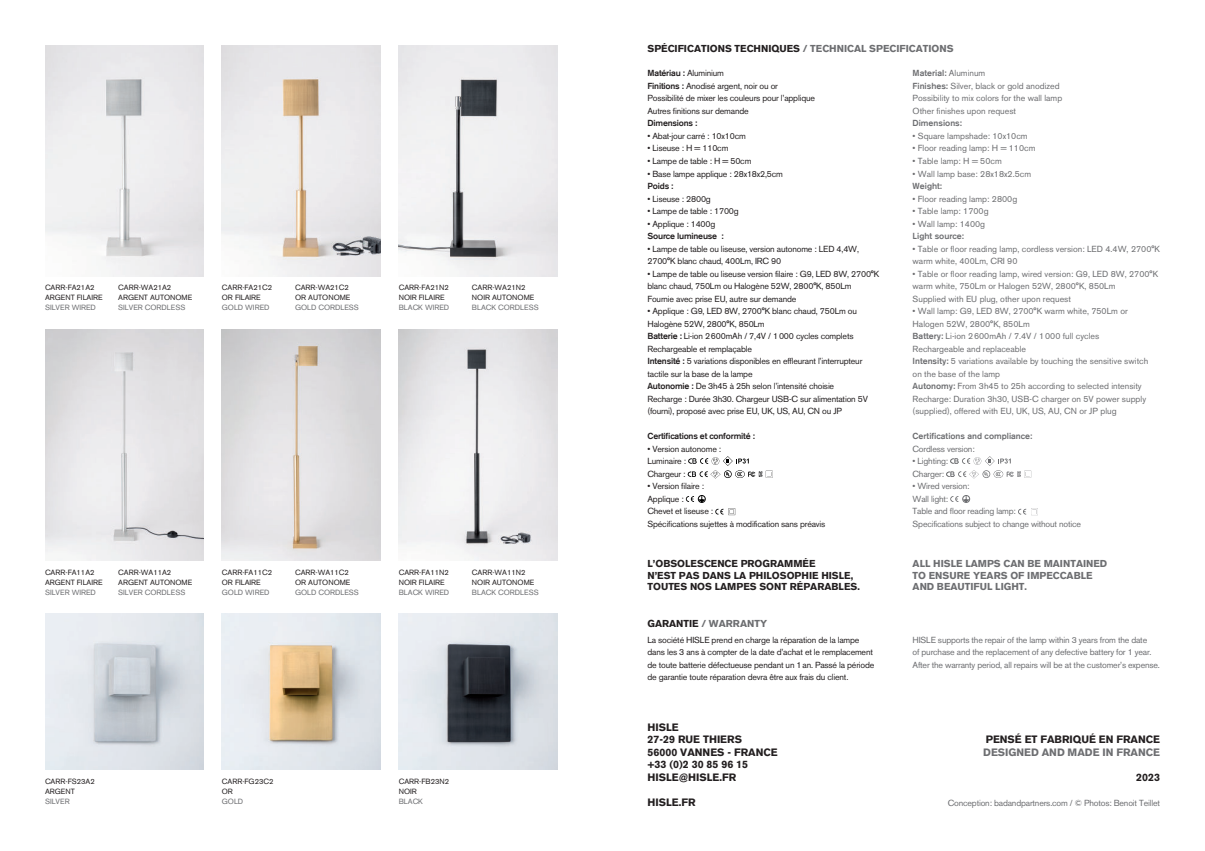
<style>
.page{position:relative;width:1205px;height:851px;background:#fff}
.page>*{position:absolute;margin:0;border:0;box-sizing:border-box;transform-origin:0 0}
.t1{font:700 10.62px/12.5px "Akzidenz Grotesk BE";color:#231f20}
.t2{font:700 10.62px "Akzidenz Grotesk BE";color:#6d6e71}
.t3{font:700 10px/11.2px "Akzidenz Grotesk BE";color:#231f20}
.t4{font:700 10px/11.2px "Akzidenz Grotesk BE";color:#6d6e71}
.t5{font:8.75px/12.5px "Akzidenz Grotesk BE";letter-spacing:-.02em;color:#231f20}
.t6{font:8.75px/12.5px "Akzidenz Grotesk BE";color:#6d6e71}
.t7{font:8.75px/12.5px "Akzidenz Grotesk BE";letter-spacing:-.02em;color:#6d6e71}
.t8{font:500 8.75px "Akzidenz Grotesk BE";letter-spacing:-.02em;color:#231f20}
.t9{font:500 8.75px "Akzidenz Grotesk BE";color:#6d6e71}
.t10{font:7.5px/10px "Akzidenz Grotesk BE";color:#231f20}
.t11{font:7.5px "Akzidenz Grotesk BE";color:#6d6e71}
.s1{color:#6d6e71}
.s2{font-weight:500}
.s3{color:#231f20}
</style>
<div class="page">
<img style="left:45px;top:45px;width:159px;height:231px">
<img style="left:45px;top:329px;width:159px;height:231px">
<img style="left:222px;top:45px;width:159px;height:231px">
<img style="left:399px;top:45px;width:158px;height:231px">
<img style="left:45px;top:613px;width:159px;height:156px">
<img style="left:399px;top:613px;width:158px;height:156px">
<img style="left:222px;top:613px;width:159px;height:156px">
<img style="left:222px;top:329px;width:159px;height:231px">
<img style="left:399px;top:329px;width:158px;height:231px">
<svg style="left:687px;top:456px;width:85px;height:22px"></svg>
<div style="left:698px;top:495px;width:7px;height:7px;border:1px solid #000;border-radius:50%"></div>
<svg style="left:686px;top:496px;width:19px;height:6px"></svg>
<svg style="left:715px;top:508px;width:20px;height:7px"></svg>
<svg style="left:946px;top:456px;width:85px;height:22px"></svg>
<div style="left:962px;top:495px;width:8px;height:7px;border:1px solid #6d6e71;border-radius:50%"></div>
<svg style="left:950px;top:496px;width:19px;height:6px"></svg>
<svg style="left:1018px;top:508px;width:20px;height:7px"></svg>
<p class="t3" style="left:647px;top:43px;width:308px">SPÉCIFICATIONS TECHNIQUES <span class="s1">/ TECHNICAL SPECIFICATIONS</span></p>
<p class="t10" style="left:45px;top:283px;width:59px">CARR-FA21A2<br>ARGENT FILAIRE</p>
<p class="t11" style="left:45px;top:304px;width:52px">SILVER WIRED</p>
<p class="t10" style="left:118px;top:283px;width:76px">CARR-WA21A2<br>ARGENT AUTONOME</p>
<p class="t11" style="left:118px;top:304px;width:69px">SILVER CORDLESS</p>
<p class="t10" style="left:222px;top:283px;width:52px">CARR-FA21C2<br>OR FILAIRE</p>
<p class="t11" style="left:222px;top:304px;width:49px">GOLD WIRED</p>
<p class="t10" style="left:295px;top:283px;width:57px">CARR-WA21C2<br>OR AUTONOME</p>
<p class="t11" style="left:295px;top:304px;width:65px">GOLD CORDLESS</p>
<p class="t10" style="left:399px;top:283px;width:52px">CARR-FA21N2<br>NOIR FILAIRE</p>
<p class="t11" style="left:399px;top:304px;width:52px">BLACK WIRED</p>
<p class="t10" style="left:472px;top:283px;width:64px">CARR-WA21N2<br>NOIR AUTONOME</p>
<p class="t11" style="left:472px;top:304px;width:68px">BLACK CORDLESS</p>
<p class="t5" style="left:647px;top:68px;width:169px"><span class="s2">Matériau :</span> Aluminium<br><span class="s2">Finitions :</span> Anodisé argent, noir ou or Possibilité de mixer les couleurs pour l’applique Autres finitions sur demande</p>
<p class="t8" style="left:647px;top:118px;width:51px">Dimensions :</p>
<p class="t5" style="left:647px;top:130px;width:100px">• Abat-jour carré : 10x10cm</p>
<p class="t5" style="left:647px;top:143px;width:82px">• Liseuse : H = 110cm</p>
<p class="t5" style="left:647px;top:155px;width:105px">• Lampe de table : H = 50cm</p>
<p class="t5" style="left:647px;top:168px;width:137px">• Base lampe applique : 28x18x2,5cm</p>
<p class="t8" style="left:647px;top:180px;width:27px">Poids :</p>
<p class="t5" style="left:647px;top:193px;width:65px">• Liseuse : 2800g</p>
<p class="t5" style="left:647px;top:205px;width:93px">• Lampe de table : 1700g</p>
<p class="t5" style="left:647px;top:218px;width:69px">• Applique : 1400g</p>
<p class="t8" style="left:647px;top:230px;width:78px">Source lumineuse :</p>
<p class="t5" style="left:647px;top:243px;width:213px">• Lampe de table ou liseuse, version autonome : LED 4,4W,<br>2700°K blanc chaud, 400Lm, IRC 90</p>
<p class="t5" style="left:647px;top:268px;width:233px">• Lampe de table ou liseuse version filaire : G9, LED 8W, 2700°K blanc chaud, 750Lm ou Halogène 52W, 2800°K, 850Lm<br>Fournie avec prise EU, autre sur demande</p>
<p class="t5" style="left:647px;top:305px;width:222px">• Applique : G9, LED 8W, 2700°K blanc chaud, 750Lm ou Halogène 52W, 2800°K, 850Lm<br><span class="s2">Batterie :</span> Li-ion 2 600mAh / 7,4V / 1 000 cycles complets Rechargeable et remplaçable<br><span class="s2">Intensité :</span> 5 variations disponibles en effleurant l’interrupteur tactile sur la base de la lampe<br><span class="s2">Autonomie :</span> De 3h45 à 25h selon l’intensité choisie Recharge : Durée 3h30. Chargeur USB-C sur alimentation 5V (fourni), proposé avec prise EU, UK, US, AU, CN ou JP</p>
<p class="t8" style="left:647px;top:431px;width:109px">Certifications et conformité :</p>
<p class="t5" style="left:647px;top:443px;width:75px">• Version autonome :<br>Luminaire :<br>Chargeur :</p>
<p class="t5" style="left:647px;top:480px;width:179px">• Version filaire :<br>Applique :<br>Chevet et liseuse :<br>Spécifications sujettes à modification sans préavis</p>
<p class="t6" style="left:912px;top:68px;width:151px"><span class="s2">Material:</span> Aluminum<br><span class="s2">Finishes:</span> Silver, black or gold anodized Possibility to mix colors for the wall lamp Other finishes upon request</p>
<p class="t9" style="left:912px;top:118px;width:51px">Dimensions:</p>
<p class="t6" style="left:912px;top:130px;width:117px">• Square lampshade: 10x10cm</p>
<p class="t6" style="left:912px;top:143px;width:124px">• Floor reading lamp: H = 110cm</p>
<p class="t6" style="left:912px;top:155px;width:91px">• Table lamp: H = 50cm</p>
<p class="t6" style="left:912px;top:168px;width:120px">• Wall lamp base: 28x18x2.5cm</p>
<p class="t9" style="left:912px;top:180px;width:31px">Weight:</p>
<p class="t6" style="left:912px;top:193px;width:106px">• Floor reading lamp: 2800g</p>
<p class="t6" style="left:912px;top:205px;width:77px">• Table lamp: 1700g</p>
<p class="t6" style="left:912px;top:218px;width:74px">• Wall lamp: 1400g</p>
<p class="t9" style="left:912px;top:230px;width:53px">Light source:</p>
<p class="t6" style="left:912px;top:243px;width:249px">• Table or floor reading lamp, cordless version: LED 4.4W, 2700°K warm white, 400Lm, CRI 90</p>
<p class="t6" style="left:912px;top:268px;width:247px">• Table or floor reading lamp, wired version: G9, LED 8W, 2700°K warm white, 750Lm or Halogen 52W, 2800°K, 850Lm<br>Supplied with EU plug, other upon request</p>
<p class="t6" style="left:912px;top:305px;width:237px">• Wall lamp: G9, LED 8W, 2700°K warm white, 750Lm or Halogen 52W, 2800°K, 850Lm<br><span class="s2">Battery:</span> Li-ion 2600mAh / 7.4V / 1000 full cycles Rechargeable and replaceable<br><span class="s2">Intensity:</span> 5 variations available by touching the sensitive switch on the base of the lamp<br><span class="s2">Autonomy:</span> From 3h45 to 25h according to selected intensity Recharge: Duration 3h30, USB-C charger on 5V power supply (supplied), offered with EU, UK, US, AU, CN or JP plug</p>
<p class="t9" style="left:912px;top:431px;width:121px">Certifications and compliance:</p>
<p class="t7" style="left:912px;top:443px;width:64px">Cordless version:</p>
<p class="t7" style="left:912px;top:455px;width:37px">• Lighting:<br>Charger:</p>
<p class="t7" style="left:912px;top:480px;width:170px">• Wired version:<br>Wall light:<br>Table and floor reading lamp:<br>Specifications subject to change without notice</p>
<p class="t10" style="left:45px;top:567px;width:59px">CARR-FA11A2<br>ARGENT FILAIRE</p>
<p class="t11" style="left:45px;top:588px;width:52px">SILVER WIRED</p>
<p class="t10" style="left:118px;top:567px;width:76px">CARR-WA11A2<br>ARGENT AUTONOME</p>
<p class="t11" style="left:118px;top:588px;width:69px">SILVER CORDLESS</p>
<p class="t10" style="left:222px;top:567px;width:52px">CARR-FA11C2<br>OR FILAIRE</p>
<p class="t11" style="left:222px;top:588px;width:49px">GOLD WIRED</p>
<p class="t10" style="left:295px;top:567px;width:57px">CARR-WA11C2<br>OR AUTONOME</p>
<p class="t11" style="left:295px;top:588px;width:65px">GOLD CORDLESS</p>
<p class="t10" style="left:399px;top:567px;width:52px">CARR-FA11N2<br>NOIR FILAIRE</p>
<p class="t11" style="left:399px;top:588px;width:52px">BLACK WIRED</p>
<p class="t10" style="left:472px;top:567px;width:64px">CARR-WA11N2<br>NOIR AUTONOME</p>
<p class="t11" style="left:472px;top:588px;width:68px">BLACK CORDLESS</p>
<p class="t3" style="left:647px;top:558px;width:214px">L’OBSOLESCENCE PROGRAMMÉE<br>N’EST PAS DANS LA PHILOSOPHIE HISLE,<br>TOUTES NOS LAMPES SONT RÉPARABLES.</p>
<p class="t4" style="left:912px;top:558px;width:196px">ALL HISLE LAMPS CAN BE MAINTAINED<br>TO ENSURE YEARS OF IMPECCABLE<br>AND BEAUTIFUL LIGHT.</p>
<p class="t4" style="left:647px;top:617px;width:121px"><span class="s3">GARANTIE</span> / WARRANTY</p>
<p class="t5" style="left:647px;top:634px;width:228px">La société HISLE prend en charge la réparation de la lampe dans les 3 ans à compter de la date d’achat et le remplacement de toute batterie défectueuse pendant un 1 an. Passé la période de garantie toute réparation devra être aux frais du client.</p>
<p class="t7" style="left:912px;top:634px;width:249px">HISLE supports the repair of the lamp within 3 years from the date<br>of purchase and the replacement of any defective battery for 1 year.<br>After the warranty period, all repairs will be at the customer’s expense.</p>
<p class="t10" style="left:45px;top:776px;width:51px">CARR-FS23A2<br>ARGENT</p>
<p class="t11" style="left:45px;top:797px;width:26px">SILVER</p>
<p class="t10" style="left:222px;top:776px;width:53px">CARR-FG23C2<br>OR</p>
<p class="t11" style="left:222px;top:797px;width:23px">GOLD</p>
<p class="t10" style="left:399px;top:776px;width:52px">CARR-FB23N2<br>NOIR</p>
<p class="t11" style="left:399px;top:797px;width:26px">BLACK</p>
<p class="t1" style="left:647px;top:720px;width:132px">HISLE<br>27-29 RUE THIERS<br>56000 VANNES - FRANCE +33 (0)2 30 85 96 15<br>HISLE@HISLE.FR</p>
<p class="t1" style="left:647px;top:795px;width:50px">HISLE.FR</p>
<p class="t7" style="left:948px;top:797px;width:214px">Conception: badandpartners.com / © Photos: Benoit Teillet</p>
<p class="t1" style="left:986px;top:733px;width:176px">PENSÉ ET FABRIQUÉ EN FRANCE</p>
<p class="t2" style="left:983px;top:746px;width:178px">DESIGNED AND MADE IN FRANCE</p>
<p class="t1" style="left:1136px;top:770px;width:25px">2023</p>
</div>
